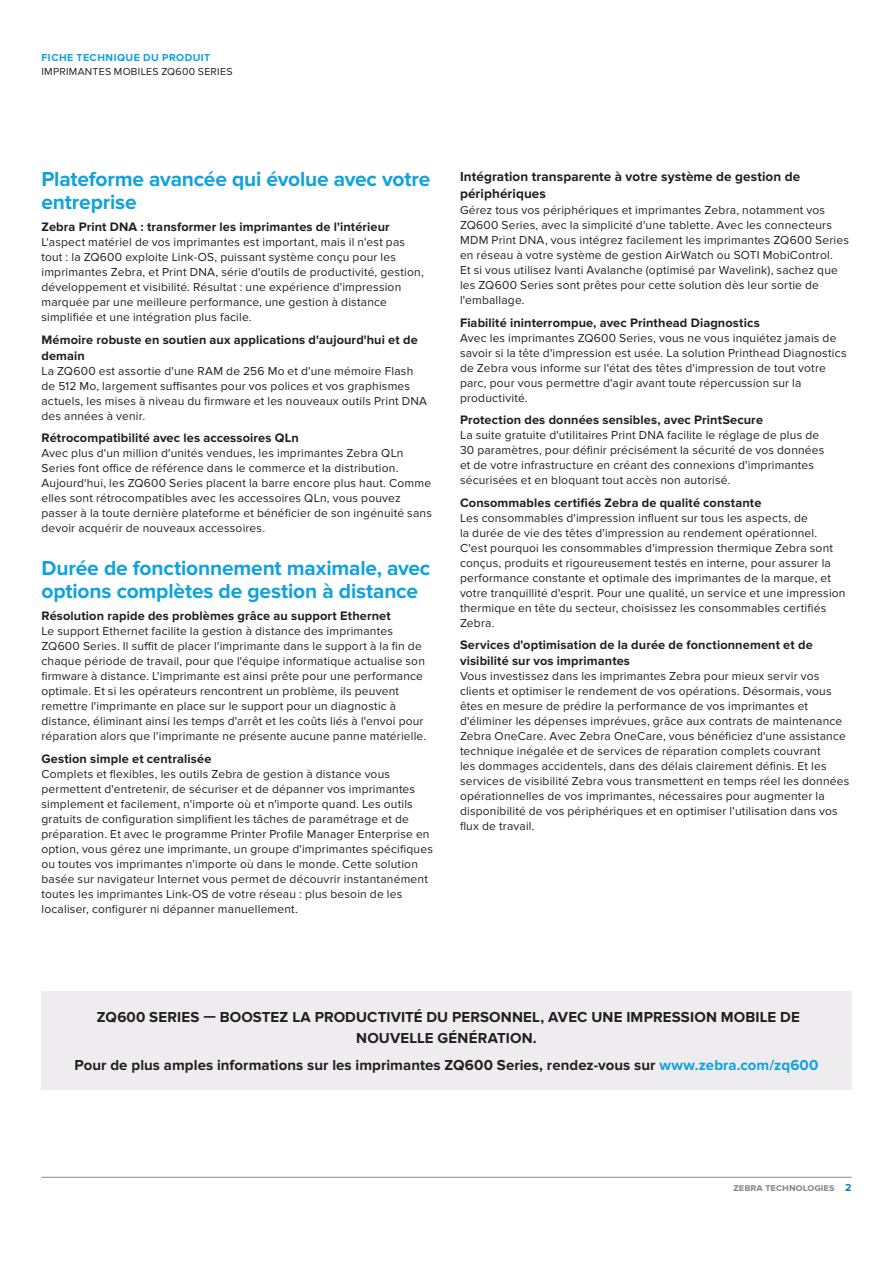
<style>
.page{position:relative;width:893px;height:1263px;background:#fff}
.page>*{position:absolute;margin:0;border:0;box-sizing:border-box;transform-origin:0 0}
.t1{font:700 21px/22.5px "Proxima Nova";letter-spacing:-.01em;color:#0fa2dd}
.t2{font:700 15px/21px "Proxima Nova";letter-spacing:.01em;color:#241f1f;text-align:center}
.t3{font:700 13.5px/16.5px "Proxima Nova";letter-spacing:.01em;color:#241f1f}
.t4{font:700 12.75px/15.8px "Proxima Nova";letter-spacing:.01em;color:#241f1f}
.t5{font:12px/15px "Proxima Nova";letter-spacing:.015em;color:#241f1f}
.t6{font:10.5px "Proxima Nova";letter-spacing:.025em;color:#241f1f}
.t7{font:700 10.5px "Proxima Nova";letter-spacing:.045em;color:#0fa2dd}
.t8{font:700 10.5px "Proxima Nova";color:#838a92}
.s1{color:#0fa2dd}
.s2{color:#007eb3}
</style>
<div class="page">
<div style="left:41px;top:992px;width:810px;height:98px;background:#eeecee"></div>
<hr style="left:41px;top:1177px;width:810px;height:1px;background:#838a92">
<p class="t7" style="left:41px;top:51px;width:170px">FICHE TECHNIQUE DU PRODUIT</p>
<p class="t6" style="left:41px;top:66px;width:193px">IMPRIMANTES MOBILES ZQ600 SERIES</p>
<h1 class="t1" style="left:41px;top:169px;width:390px">Plateforme avancée qui évolue avec votre entreprise</h1>
<p class="t4" style="left:41px;top:220px;width:350px">Zebra Print DNA : transformer les imprimantes de l'intérieur</p>
<p class="t5" style="left:41px;top:235px;width:384px">L'aspect matériel de vos imprimantes est important, mais il n'est pas tout : la ZQ600 exploite Link-OS, puissant système conçu pour les imprimantes Zebra, et Print DNA, série d'outils de productivité, gestion, développement et visibilité. Résultat : une expérience d'impression marquée par une meilleure performance, une gestion à distance simplifiée et une intégration plus facile.</p>
<p class="t4" style="left:41px;top:332px;width:378px">Mémoire robuste en soutien aux applications d'aujourd'hui et de demain</p>
<p class="t5" style="left:41px;top:363px;width:387px">La ZQ600 est assortie d'une RAM de 256 Mo et d'une mémoire Flash de 512 Mo, largement suffisantes pour vos polices et vos graphismes actuels, les mises à niveau du firmware et les nouveaux outils Print DNA des années à venir.</p>
<p class="t4" style="left:41px;top:430px;width:259px">Rétrocompatibilité avec les accessoires QLn</p>
<p class="t5" style="left:41px;top:446px;width:392px">Avec plus d'un million d'unités vendues, les imprimantes Zebra QLn Series font office de référence dans le commerce et la distribution.<br>Aujourd'hui, les ZQ600 Series placent la barre encore plus haut. Comme elles sont rétrocompatibles avec les accessoires QLn, vous pouvez passer à la toute dernière plateforme et bénéficier de son ingénuité sans devoir acquérir de nouveaux accessoires.</p>
<h1 class="t1" style="left:41px;top:557px;width:390px">Durée de fonctionnement maximale, avec options complètes de gestion à distance</h1>
<p class="t4" style="left:41px;top:608px;width:351px">Résolution rapide des problèmes grâce au support Ethernet</p>
<p class="t5" style="left:41px;top:624px;width:386px">Le support Ethernet facilite la gestion à distance des imprimantes ZQ600 Series. Il suffit de placer l'imprimante dans le support à la fin de chaque période de travail, pour que l'équipe informatique actualise son firmware à distance. L'imprimante est ainsi prête pour une performance optimale. Et si les opérateurs rencontrent un problème, ils peuvent remettre l'imprimante en place sur le support pour un diagnostic à distance, éliminant ainsi les temps d'arrêt et les coûts liés à l'envoi pour réparation alors que l'imprimante ne présente aucune panne matérielle.</p>
<p class="t4" style="left:41px;top:751px;width:171px">Gestion simple et centralisée</p>
<p class="t5" style="left:41px;top:766px;width:393px">Complets et flexibles, les outils Zebra de gestion à distance vous permettent d'entretenir, de sécuriser et de dépanner vos imprimantes simplement et facilement, n'importe où et n'importe quand. Les outils gratuits de configuration simplifient les tâches de paramétrage et de préparation. Et avec le programme Printer Profile Manager Enterprise en option, vous gérez une imprimante, un groupe d'imprimantes spécifiques ou toutes vos imprimantes n'importe où dans le monde. Cette solution basée sur navigateur Internet vous permet de découvrir instantanément toutes les imprimantes Link-OS de votre réseau : plus besoin de les localiser, configurer ni dépanner manuellement.</p>
<p class="t3" style="left:460px;top:169px;width:342px">Intégration transparente à votre système de gestion de périphériques</p>
<p class="t5" style="left:460px;top:203px;width:390px">Gérez tous vos périphériques et imprimantes Zebra, notamment vos ZQ600 Series, avec la simplicité d'une tablette. Avec les connecteurs MDM Print DNA, vous intégrez facilement les imprimantes ZQ600 Series en réseau à votre système de gestion AirWatch ou SOTI MobiControl.<br>Et si vous utilisez Ivanti Avalanche (optimisé par Wavelink), sachez que les ZQ600 Series sont prêtes pour cette solution dès leur sortie de l'emballage.</p>
<p class="t4" style="left:460px;top:315px;width:301px">Fiabilité ininterrompue, avec Printhead Diagnostics</p>
<p class="t5" style="left:460px;top:330px;width:388px">Avec les imprimantes ZQ600 Series, vous ne vous inquiétez jamais de savoir si la tête d'impression est usée. La solution Printhead Diagnostics de Zebra vous informe sur l'état des têtes d'impression de tout votre parc, pour vous permettre d'agir avant toute répercussion sur la productivité.</p>
<p class="t4" style="left:460px;top:412px;width:305px">Protection des données sensibles, avec PrintSecure</p>
<p class="t5" style="left:460px;top:428px;width:366px">La suite gratuite d'utilitaires Print DNA facilite le réglage de plus de 30 paramètres, pour définir précisément la sécurité de vos données et de votre infrastructure en créant des connexions d'imprimantes sécurisées et en bloquant tout accès non autorisé.</p>
<p class="t4" style="left:460px;top:495px;width:303px">Consommables certifiés Zebra de qualité constante</p>
<p class="t5" style="left:460px;top:510px;width:387px">Les consommables d'impression influent sur tous les aspects, de<br>la durée de vie des têtes d'impression au rendement opérationnel.<br>C'est pourquoi les consommables d'impression thermique Zebra sont conçus, produits et rigoureusement testés en interne, pour assurer la performance constante et optimale des imprimantes de la marque, et votre tranquillité d'esprit. Pour une qualité, un service et une impression thermique en tête du secteur, choisissez les consommables certifiés Zebra.</p>
<p class="t4" style="left:460px;top:637px;width:354px">Services d'optimisation de la durée de fonctionnement et de visibilité sur vos imprimantes</p>
<p class="t5" style="left:460px;top:668px;width:391px">Vous investissez dans les imprimantes Zebra pour mieux servir vos clients et optimiser le rendement de vos opérations. Désormais, vous êtes en mesure de prédire la performance de vos imprimantes et d'éliminer les dépenses imprévues, grâce aux contrats de maintenance Zebra OneCare. Avec Zebra OneCare, vous bénéficiez d'une assistance technique inégalée et de services de réparation complets couvrant<br>les dommages accidentels, dans des délais clairement définis. Et les services de visibilité Zebra vous transmettent en temps réel les données opérationnelles de vos imprimantes, nécessaires pour augmenter la disponibilité de vos périphériques et en optimiser l'utilisation dans vos flux de travail.</p>
<p class="t2" style="left:97px;top:1007px;width:704px">ZQ600 SERIES — BOOSTEZ LA PRODUCTIVITÉ DU PERSONNEL, AVEC UNE IMPRESSION MOBILE DE<br>NOUVELLE GÉNÉRATION.</p>
<p class="t2" style="left:75px;top:1054px;width:745px">Pour de plus amples informations sur les imprimantes ZQ600 Series, rendez-vous sur <span class="s1">www.zebra.com/zq600</span></p>
<p class="t8" style="left:733px;top:1181px;width:120px">zebra technologies <span class="s2">2</span></p>
</div>
